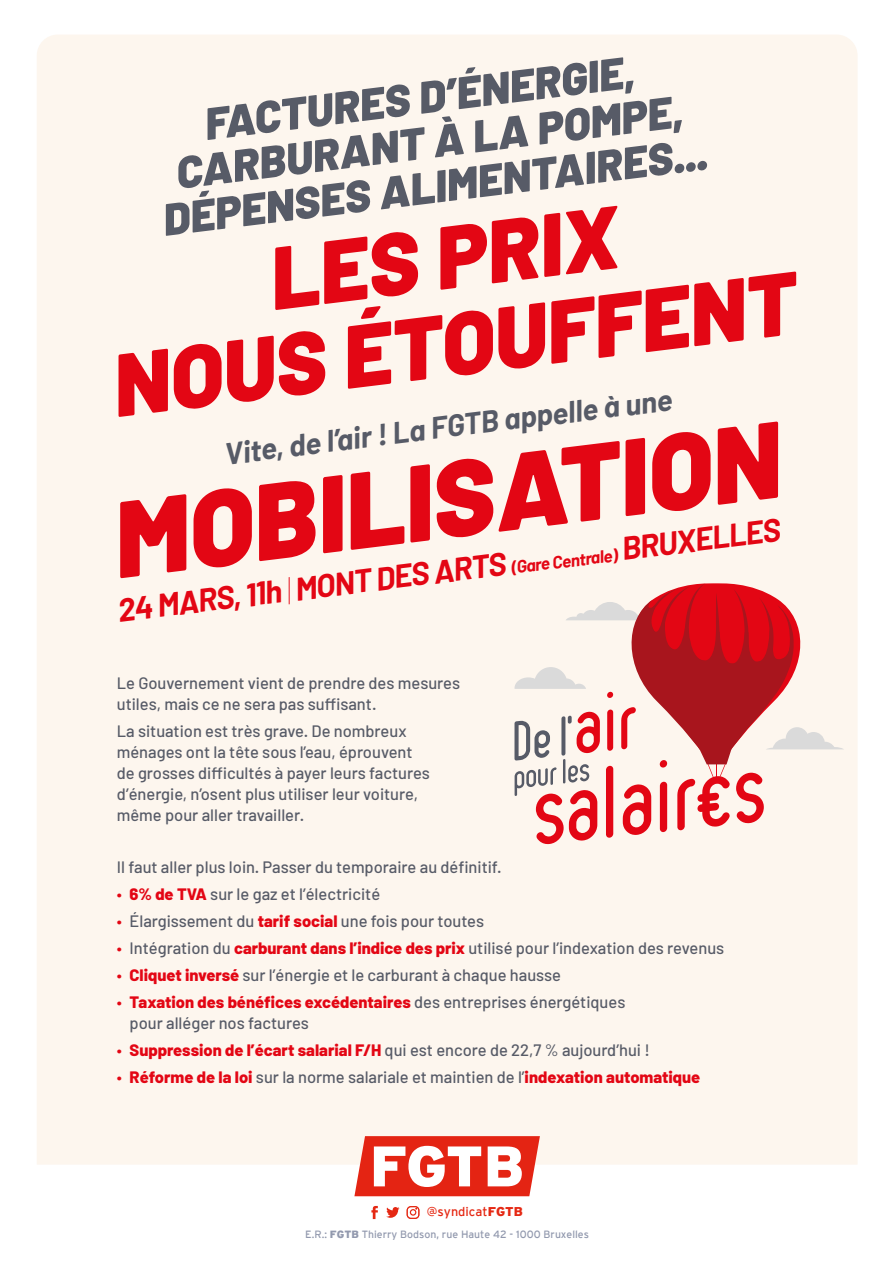
<style>
.page{position:relative;width:893px;height:1263px;background:#fff}
.page>*{position:absolute;margin:0;border:0;box-sizing:border-box;transform-origin:0 0}
.t1{font:italic 900 108px "Barlow";color:#e30614}
.t2{font:italic 900 88.5px/87px "Barlow";color:#e30614;text-align:center}
.t3{font:italic 900 45px/45px "Barlow";color:#575b67;text-align:center}
.t4{font:italic 700 31.65px "Barlow";color:#e30614}
.t5{font:italic 700 30px "Barlow";color:#575b67}
.t6{font:500 16.5px/21px "Barlow";color:#575b67}
.t7{font:800 16.5px "Barlow";color:#e30614}
.t8{font:12.75px "Interstate";color:#e52813}
.t9{font:10.5px "Interstate";color:#9299ae}
.s1{font-weight:100}
.s2{font-size:17.25px}
.s3{color:#e30614}
.s4{font-weight:800;color:#e30614}
.s5{font-weight:500}
.s6{font-weight:500;color:#575b67}
.s7{font-weight:900}
.s8{font-family:"Interstate Mono";font-weight:900}
</style>
<div class="page">
<div style="left:37px;top:35px;width:821px;height:1129px;background:#fdf6ee"></div>
<svg style="left:514px;top:581px;width:330px;height:263px;background:#e8a9a8"></svg>
<svg style="left:354px;top:1136px;width:186px;height:60px"></svg>
<svg style="left:371px;top:1206px;width:7px;height:13px"></svg>
<svg style="left:386px;top:1207px;width:13px;height:11px"></svg>
<svg style="left:407px;top:1206px;width:12px;height:13px"></svg>
<h3 class="t3" style="left:149px;top:108px;width:549px;rotate:-7deg">FACTURES D’ÉNERGIE,<br>CARBURANT À LA POMPE,<br>DÉPENSES ALIMENTAIRES...</h3>
<h2 class="t2" style="left:97px;top:256px;width:689px;rotate:-7deg">LES PRIX<br>NOUS ÉTOUFFENT</h2>
<h1 class="t1" style="left:105px;top:473px;width:672px;rotate:-7deg">MOBILISATION</h1>
<h3 class="t5" style="left:223px;top:435px;width:452px;rotate:-7deg">Vite, de l’air ! La FGTB appelle à une</h3>
<h3 class="t4" style="left:116px;top:591px;width:669px;rotate:-7deg">24 MARS, 11h <span class="s1">|</span> MONT DES ARTS <span class="s2">(Gare Centrale)</span> BRUXELLES</h3>
<p class="t6" style="left:117px;top:672px;width:345px">Le Gouvernement vient de prendre des mesures utiles, mais ce ne sera pas suffisant.</p>
<p class="t6" style="left:117px;top:720px;width:315px">La situation est très grave. De nombreux ménages ont la tête sous l’eau, éprouvent de grosses difficultés à payer leurs factures d’énergie, n’osent plus utiliser leur voiture, même pour aller travailler.</p>
<p class="t6" style="left:117px;top:856px;width:386px">Il faut aller plus loin. Passer du temporaire au définitif.</p>
<p class="t6" style="left:117px;top:883px;width:265px"><span class="s3">•</span> <span class="s4">6% de TVA</span> sur le gaz et l’électricité</p>
<p class="t6" style="left:117px;top:910px;width:369px"><span class="s3">•</span> Élargissement du <span class="s4">tarif social</span> une fois pour toutes</p>
<p class="t6" style="left:117px;top:937px;width:609px"><span class="s3">•</span> Intégration du <span class="s4">carburant dans l’indice des prix</span> utilisé pour l’indexation des revenus</p>
<p class="t6" style="left:117px;top:964px;width:446px"><span class="s3">•</span> <span class="s4">Cliquet inversé</span> sur l’énergie et le carburant à chaque hausse</p>
<p class="t6" style="left:130px;top:991px;width:497px;text-indent:-13px"><span class="s3">•</span> <span class="s4">Taxation des bénéfices excédentaires</span> des entreprises énergétiques pour alléger nos factures</p>
<p class="t7" style="left:117px;top:1040px;width:535px"><span class="s5">•</span> Suppression de l’écart salarial F/H <span class="s6">qui est encore de 22,7 % aujourd’hui !</span></p>
<p class="t7" style="left:117px;top:1067px;width:585px"><span class="s5">•</span> Réforme de la loi <span class="s6">sur la norme salariale et maintien de l’</span>indexation automatique</p>
<p class="t8" style="left:427px;top:1204px;width:97px">@syndicat<span class="s7">FGTB</span></p>
<p class="t9" style="left:305px;top:1228px;width:285px">E.R.: <span class="s8">FGTB</span> Thierry Bodson, rue Haute 42 - 1000 Bruxelles</p>
</div>
